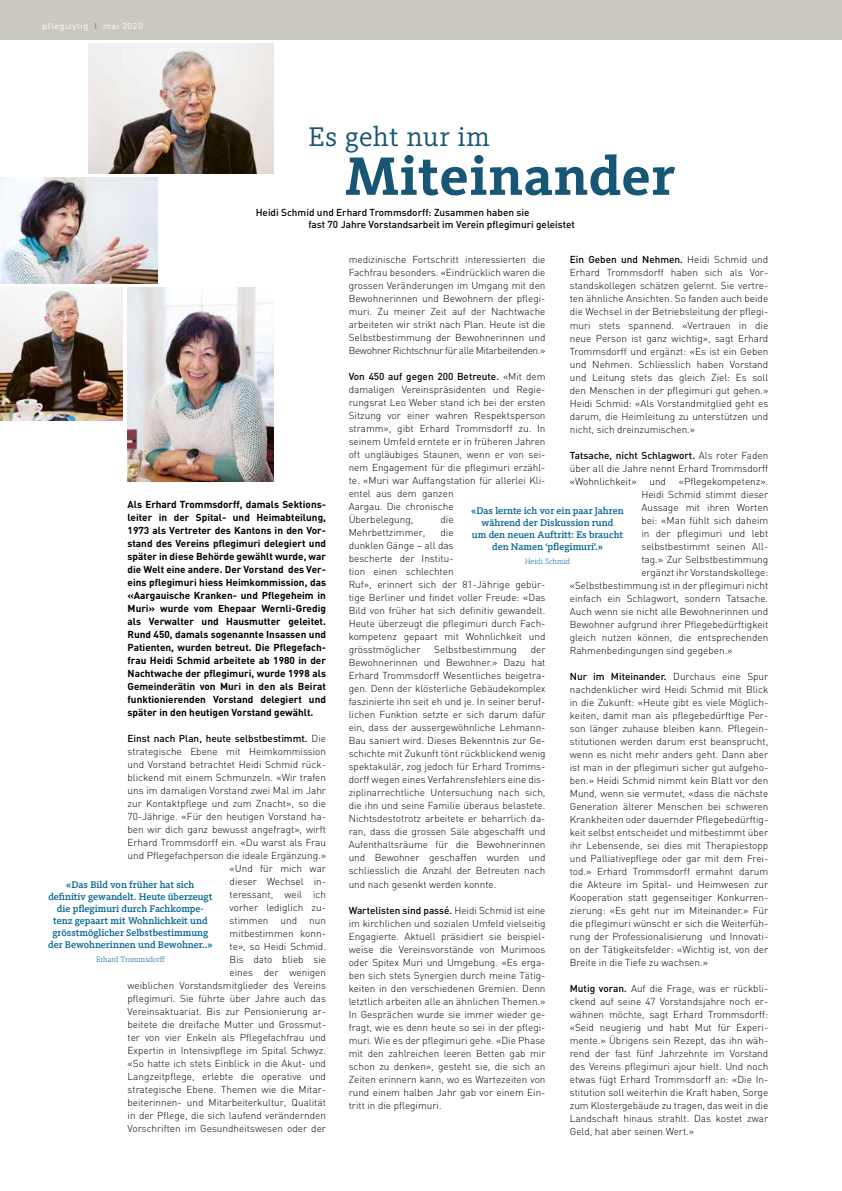
<style>
.page{position:relative;width:842px;height:1191px;background:#fff}
.page>*{position:absolute;margin:0;border:0;box-sizing:border-box;transform-origin:0 0}
.t1{font:700 56px "Kievit Slab OT";letter-spacing:.02em;color:#185675}
.t2{font:28px "Kievit Slab OT";letter-spacing:.01em;color:#185675}
.t3{font:300 10px/13px "DIN";color:#000;text-align:justify}
.t4{font:700 10px/13px "DIN";color:#000;text-align:justify}
.t5{font:500 10px/12px "Kievit Slab OT";color:#006593;text-align:center}
.t6{font:500 10px/12px "DIN";color:#000}
.t7{font:8.6px "DIN";letter-spacing:.06em;color:#fff;scale:1.05 1}
.t8{font:300 8px "Kievit Slab OT";color:#006593}
.s1{color:#857c6b}
.s2{font-weight:500}
</style>
<div class="page">
<div style="left:0;top:0;width:842px;height:40px;background:#cbc8c1"></div>
<img style="left:128px;top:287px;width:146px;height:195px">
<img style="left:0;top:177px;width:157px;height:106px">
<img style="left:89px;top:44px;width:185px;height:129px">
<img style="left:0;top:288px;width:123px;height:132px">
<p class="t7" style="left:43px;top:20px;width:97px">pflegizytig <span class="s1">I</span> mai 2020</p>
<h2 class="t2" style="left:309px;top:121px;width:183px">Es geht nur im</h2>
<h1 class="t1" style="left:345px;top:143px;width:332px">Miteinander</h1>
<p class="t6" style="left:308px;top:206px;width:268px;text-indent:-53px">Heidi Schmid und Erhard Trommsdorff: Zusammen haben sie<br>fast 70 Jahre Vorstandsarbeit im Verein pflegimuri geleistet</p>
<p class="t4" style="left:128px;top:497px;width:200px">Als Erhard Trommsdorff, damals Sektions&shy;leiter in der Spital- und Heimabteilung, 1973 als Vertreter des Kantons in den Vor&shy;stand des Vereins pflegimuri delegiert und später in diese Behörde gewählt wurde, war die Welt eine andere. Der Vorstand des Ver&shy;eins pflegimuri hiess Heimkommission, das «Aargauische Kranken- und Pflegeheim in Muri» wurde vom Ehepaar Wernli-Gredig als Verwalter und Hausmutter geleitet.<br>Rund 450, damals sogenannte Insassen und Patienten, wurden betreut. Die Pflegefach&shy;frau Heidi Schmid arbeitete ab 1980 in der Nachtwache der pflegimuri, wurde 1998 als Gemeinderätin von Muri in den als Beirat funktionierenden Vorstand delegiert und später in den heutigen Vorstand gewählt.</p>
<p class="t3" style="left:128px;top:732px;width:200px;text-align:right"><span class="s2">Einst nach Plan, heute selbstbestimmt.</span> Die strategische Ebene mit Heimkommission und Vorstand betrachtet Heidi Schmid rück&shy;blickend mit einem Schmunzeln. «Wir trafen uns im damaligen Vorstand zwei Mal im Jahr zur Kontaktpflege und zum Znacht», so die 70-Jährige. «Für den heutigen Vorstand ha&shy;ben wir dich ganz bewusst angefragt», wirft Erhard Trommsdorff ein. «Du warst als Frau und Pflegefachperson die ideale Ergänzung.» «Und für mich war<br>dieser Wechsel in-<br>teressant, weil ich<br>vorher lediglich zu-<br>stimmen und nun<br>mitbestimmen konn-<br>te», so Heidi Schmid.<br>Bis dato blieb sie<br>eines der wenigen<br>weiblichen Vorstandsmitglieder des Vereins pflegimuri. Sie führte über Jahre auch das Vereinsaktuariat. Bis zur Pensionierung ar&shy;beitete die dreifache Mutter und Grossmut&shy;ter von vier Enkeln als Pflegefachfrau und Expertin in Intensivpflege im Spital Schwyz. «So hatte ich stets Einblick in die Akut- und Langzeitpflege, erlebte die operative und strategische Ebene. Themen wie die Mitar&shy;beiterinnen- und Mitarbeiterkultur, Qualität in der Pflege, die sich laufend verändernden Vorschriften im Gesundheitswesen oder der</p>
<p class="t5" style="left:48px;top:878px;width:166px">«Das Bild von früher hat sich definitiv gewandelt. Heute überzeugt die pflegimuri durch Fachkompe&shy;tenz gepaart mit Wohnlichkeit und grösstmöglicher Selbstbestimmung der Bewohnerinnen und Bewohner..»</p>
<p class="t8" style="left:96px;top:955px;width:71px">Erhard Trommsdorff</p>
<p class="t3" style="left:349px;top:253px;width:198px">medizinische Fortschritt interessierten die Fachfrau besonders. «Eindrücklich waren die grossen Veränderungen im Umgang mit den Bewohnerinnen und Bewohnern der pflegi&shy;muri. Zu meiner Zeit auf der Nachtwache arbeiteten wir strikt nach Plan. Heute ist die Selbstbestimmung der Bewohnerinnen und Bewohner Richtschnur für alle Mitarbeitenden.»</p>
<p class="t3" style="left:349px;top:370px;width:198px;text-align:left"><span class="s2">Von 450 auf gegen 200 Betreute.</span> «Mit dem damaligen Vereinspräsidenten und Regie&shy;rungsrat Leo Weber stand ich bei der ersten Sitzung vor einer wahren Respektsperson stramm», gibt Erhard Trommsdorff zu. In seinem Umfeld erntete er in früheren Jahren oft ungläubiges Staunen, wenn er von sei&shy;nem Engagement für die pflegimuri erzähl&shy;te. «Muri war Auffangstation für allerlei Kli&shy;entel aus dem ganzen<br>Aargau. Die chronische<br>Überbelegung,</p>
<p class="t3" style="left:570px;top:253px;width:200px"><span class="s2">Ein Geben und Nehmen.</span> Heidi Schmid und Erhard Trommsdorff haben sich als Vor&shy;standskollegen schätzen gelernt. Sie vertre&shy;ten ähnliche Ansichten. So fanden auch beide die Wechsel in der Betriebsleitung der pflegi&shy;muri stets spannend. «Vertrauen in die neue Person ist ganz wichtig», sagt Erhard Trommsdorff und ergänzt: «Es ist ein Geben und Nehmen. Schliesslich haben Vorstand und Leitung stets das gleich Ziel: Es soll den Menschen in der pflegimuri gut gehen.» Heidi Schmid: «Als Vorstandmitglied geht es darum, die Heimleitung zu unterstützen und nicht, sich dreinzumischen.»</p>
<p class="t3" style="left:570px;top:448px;width:200px"><span class="s2">Tatsache, nicht Schlagwort.</span> Als roter Faden über all die Jahre nennt Erhard Trommsdorff «Wohnlichkeit»</p>
<p class="t3" style="left:649px;top:474px;width:18px">und</p>
<p class="t3" style="left:679px;top:474px;width:91px">«Pflegekompetenz».</p>
<p class="t3" style="left:641px;top:487px;width:128px">Heidi Schmid stimmt dieser</p>
<p class="t3" style="left:641px;top:500px;width:128px">Aussage mit ihren Worten</p>
<p class="t3" style="left:641px;top:513px;width:128px">bei: «Man fühlt sich daheim</p>
<p class="t3" style="left:641px;top:526px;width:128px">in der pflegimuri und lebt</p>
<p class="t3" style="left:641px;top:539px;width:128px">selbstbestimmt seinen All-</p>
<p class="t3" style="left:641px;top:552px;width:128px">tag.» Zur Selbstbestimmung</p>
<p class="t3" style="left:641px;top:565px;width:128px">ergänzt ihr Vorstandskollege:</p>
<p class="t3" style="left:570px;top:578px;width:200px">«Selbstbestimmung ist in der pflegimuri nicht</p>
<p class="t3" style="left:570px;top:591px;width:200px">einfach ein Schlagwort, sondern Tatsache.</p>
<p class="t3" style="left:570px;top:604px;width:200px">Auch wenn sie nicht alle Bewohnerinnen und</p>
<p class="t3" style="left:570px;top:617px;width:200px">Bewohner aufgrund ihrer Pflegebedürftigkeit</p>
<p class="t3" style="left:570px;top:630px;width:200px">gleich nutzen können, die entsprechenden</p>
<p class="t3" style="left:570px;top:643px;width:164px">Rahmenbedingungen sind gegeben.»</p>
<p class="t3" style="left:570px;top:669px;width:200px"><span class="s2">Nur im Miteinander.</span> Durchaus eine Spur nachdenklicher wird Heidi Schmid mit Blick in die Zukunft: «Heute gibt es viele Möglich&shy;keiten, damit man als pflegebedürftige Per&shy;son länger zuhause bleiben kann. Pflegein&shy;stitutionen werden darum erst beansprucht, wenn es nicht mehr anders geht. Dann aber ist man in der pflegimuri sicher gut aufgeho&shy;ben.» Heidi Schmid nimmt kein Blatt vor den Mund, wenn sie vermutet, «dass die nächste Generation älterer Menschen bei schweren Krankheiten oder dauernder Pflegebedürftig&shy;keit selbst entscheidet und mitbestimmt über ihr Lebensende, sei dies mit Therapiestopp und Palliativepflege oder gar mit dem Frei&shy;tod.» Erhard Trommsdorff ermahnt darum die Akteure im Spital- und Heimwesen zur Kooperation statt gegenseitiger Konkurren&shy;zierung: «Es geht nur im Miteinander.» Für die pflegimuri wünscht er sich die Weiterfüh&shy;rung der Professionalisierung und Innovati&shy;on der Tätigkeitsfelder: «Wichtig ist, von der Breite in die Tiefe zu wachsen.»</p>
<p class="t3" style="left:570px;top:981px;width:200px"><span class="s2">Mutig voran.</span> Auf die Frage, was er rückbli&shy;ckend auf seine 47 Vorstandsjahre noch er&shy;wähnen möchte, sagt Erhard Trommsdorff: «Seid neugierig und habt Mut für Experi&shy;mente.» Übrigens sein Rezept, das ihn wäh&shy;rend der fast fünf Jahrzehnte im Vorstand des Vereins pflegimuri ajour hielt. Und noch etwas fügt Erhard Trommsdorff an: «Die In&shy;stitution soll weiterhin die Kraft haben, Sorge zum Klostergebäude zu tragen, das weit in die Landschaft hinaus strahlt. Das kostet zwar Geld, hat aber seinen Wert.»</p>
<p class="t5" style="left:471px;top:504px;width:154px">«Das lernte ich vor ein paar Jahren während der Diskussion rund<br>um den neuen Auftritt: Es braucht den Namen ‘pflegimuri’.»</p>
<p class="t8" style="left:525px;top:556px;width:47px">Heidi Schmid</p>
<p class="t3" style="left:440px;top:513px;width:15px">die</p>
<p class="t3" style="left:349px;top:526px;width:198px;text-align:left;text-indent:92px">die<br>dunklen Gänge – all das<br>bescherte der Institu-<br>tion einen schlechten<br>Ruf», erinnert sich der 81-Jährige gebür&shy;tige Berliner und findet voller Freude: «Das<br>Bild von früher hat sich definitiv gewandelt.<br>Heute überzeugt die pflegimuri durch Fach&shy;kompetenz gepaart mit Wohnlichkeit und grösstmöglicher</p>
<p class="t3" style="left:349px;top:526px;width:78px">Mehrbettzimmer,</p>
<p class="t3" style="left:434px;top:643px;width:84px">Selbstbestimmung</p>
<p class="t3" style="left:349px;top:643px;width:198px;text-indent:182px">der Bewohnerinnen und Bewohner.» Dazu hat Erhard Trommsdorff Wesentliches beigetra&shy;gen. Denn der klösterliche Gebäudekomplex faszinierte ihn seit eh und je. In seiner beruf&shy;lichen Funktion setzte er sich darum dafür ein, dass der aussergewöhnliche Lehmann-Bau saniert wird. Dieses Bekenntnis zur Ge&shy;schichte mit Zukunft tönt rückblickend wenig spektakulär, zog jedoch für Erhard Tromms&shy;dorff wegen eines Verfahrensfehlers eine dis&shy;ziplinarrechtliche Untersuchung nach sich, die ihn und seine Familie überaus belastete.<br>Nichtsdestotrotz arbeitete er beharrlich da&shy;ran, dass die grossen Säle abgeschafft und Aufenthaltsräume für die Bewohnerinnen und Bewohner geschaffen wurden und schliesslich die Anzahl der Betreuten nach und nach gesenkt werden konnte.</p>
<p class="t3" style="left:349px;top:903px;width:198px"><span class="s2">Wartelisten sind passé.</span> Heidi Schmid ist eine im kirchlichen und sozialen Umfeld vielseitig Engagierte. Aktuell präsidiert sie beispiel&shy;weise die Vereinsvorstände von Murimoos oder Spitex Muri und Umgebung. «Es erga&shy;ben sich stets Synergien durch meine Tätig&shy;keiten in den verschiedenen Gremien. Denn letztlich arbeiten alle an ähnlichen Themen.» In Gesprächen wurde sie immer wieder ge&shy;fragt, wie es denn heute so sei in der pflegi&shy;muri. Wie es der pflegimuri gehe. «Die Phase mit den zahlreichen leeren Betten gab mir schon zu denken», gesteht sie, die sich an Zeiten erinnern kann, wo es Wartezeiten von rund einem halben Jahr gab vor einem Ein&shy;tritt in die pflegimuri.</p>
</div>
